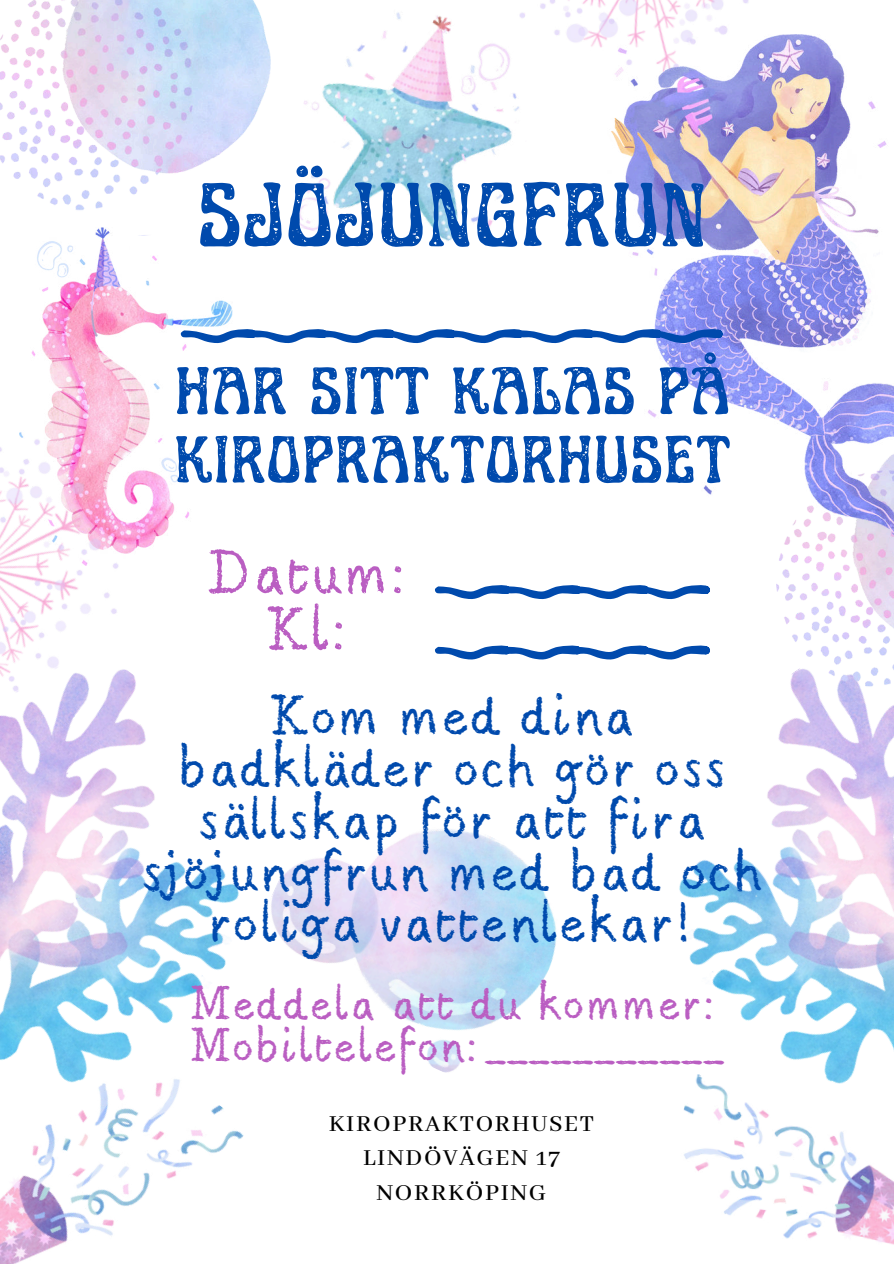
<style>
.page{position:relative;width:894px;height:1264px;background:#fff}
.page>*{position:absolute;margin:0;border:0;box-sizing:border-box;transform-origin:0 0}
.t1{font:91.65px "Art Nuvo Letterpress";letter-spacing:.035em;color:#004aad}
.t2{font:67.65px/68.7px "Art Nuvo Letterpress";letter-spacing:.035em;color:#004aad}
.t3{font:53.1px/56.2px "Berton";letter-spacing:.065em;color:#ba5ec2;text-align:center}
.t4{font:49.05px/51.8px "Berton";letter-spacing:.065em;color:#004aad;text-align:center}
.t5{font:41.1px/42.8px "Berton";letter-spacing:.065em;color:#ba5ec2}
.t6{font:500 25.5px/34.8px "Abhaya Libre";letter-spacing:.065em;color:#000;text-align:center}
</style>
<div class="page">
<img style="left:332px;top:829px;width:225px;height:244px">
<img style="left:604px;top:659px;width:289px;height:414px">
<img style="left:0;top:743px;width:332px;height:273px">
<img style="left:295px;top:12px;width:224px;height:229px">
<img style="left:31px;top:236px;width:201px;height:301px">
<img style="left:0;top:1016px;width:244px;height:247px">
<img style="left:683px;top:1073px;width:210px;height:172px">
<img style="left:0;top:0;width:270px;height:236px">
<img style="left:776px;top:542px;width:117px;height:168px">
<img style="left:499px;top:0;width:308px;height:107px">
<img style="left:0;top:396px;width:158px;height:347px">
<img style="left:607px;top:35px;width:286px;height:507px">
<svg style="left:180px;top:328px;width:542px;height:15px"></svg>
<svg style="left:435px;top:585px;width:275px;height:14px"></svg>
<svg style="left:435px;top:645px;width:275px;height:14px"></svg>
<h1 class="t1" style="left:198px;top:161px;width:509px">SJÖJUNGFRUN</h1>
<h2 class="t2" style="left:175px;top:358px;width:556px">HAR SITT KALAS PÅ<br>KIROPRAKTORHUSET</h2>
<p class="t3" style="left:208px;top:546px;width:203px">Datum:<br>Kl:</p>
<p class="t4" style="left:142px;top:691px;width:620px">Kom med dina badkläder och gör oss sällskap för att fira sjöjungfrun med bad och roliga vattenlekar!</p>
<p class="t5" style="left:191px;top:983px;width:531px">Meddela att du kommer:<br>Mobiltelefon:___________</p>
<p class="t6" style="left:328px;top:1106px;width:267px">KIROPRAKTORHUSET<br>LINDÖVÄGEN 17<br>NORRKÖPING</p>
</div>
